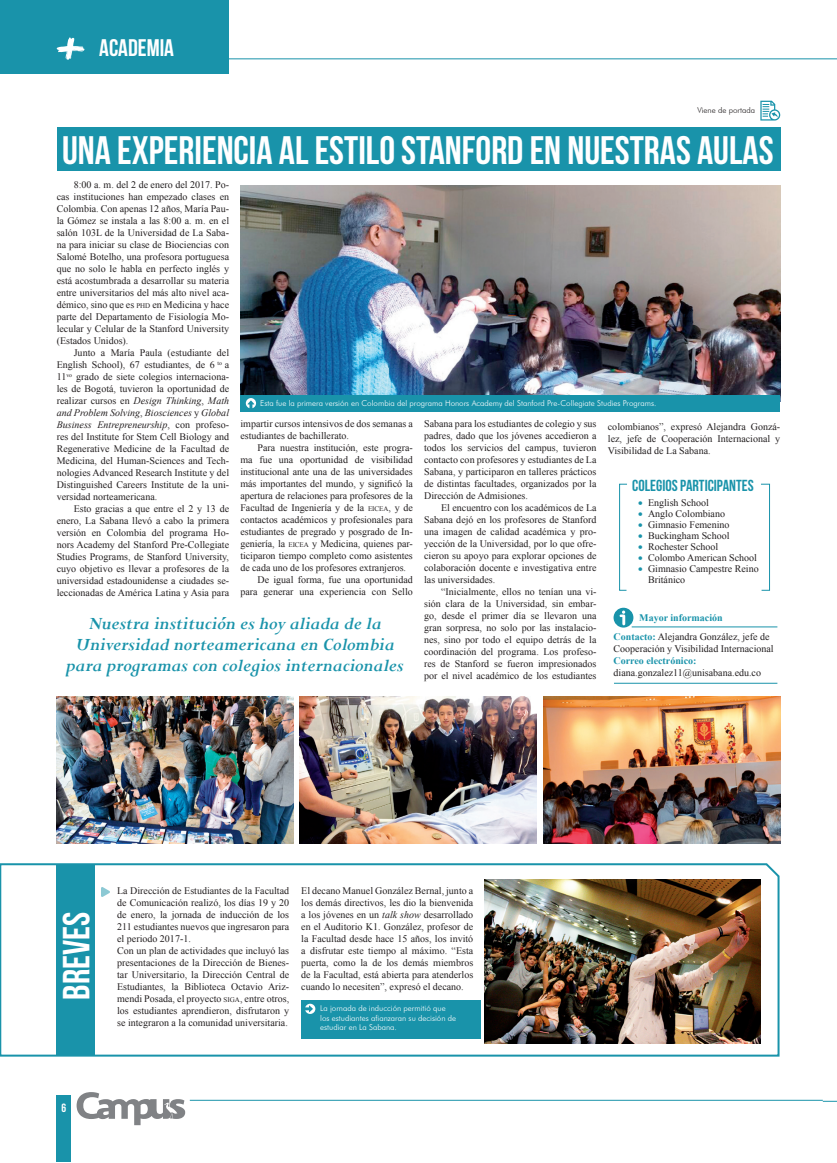
<style>
.page{position:relative;width:837px;height:1163px;background:#fff}
.page>*{position:absolute;margin:0;border:0;box-sizing:border-box;transform-origin:0 0}
.t1{font:39.7px "Bebas Neue";color:#fff}
.t2{font:37.8px "Bebas Neue";color:#fff}
.t3{font:24px "Bebas Neue";color:#fff}
.t4{font:italic 700 19.6px/20.8px "Perpetua";color:#1993aa;text-align:center}
.t5{font:700 16px "Bebas Neue";color:#1993aa}
.t6{font:12px "Bebas Neue";color:#fff}
.t7{font:10px/12px "Times New Roman";color:#231f20;text-align:justify}
.t8{font:700 10px "Times New Roman";color:#1993aa}
.t9{font:300 8px/9.6px "Futura BT";color:#fff}
.t10{font:300 8px "Futura BT";color:#231f20}
.s1{font-size:7px}
.s2{font-style:italic}
.s3{color:#1993aa}
.s4{font-weight:700;color:#1993aa}
</style>
<div class="page">
<svg style="left:0;top:863px;width:780px;height:194px"></svg>
<img style="left:484px;top:878px;width:276px;height:165px">
<div style="left:301px;top:999px;width:180px;height:39px;background:#1993aa"></div>
<div style="left:57px;top:1094px;width:14px;height:67px;background:#1993aa"></div>
<hr style="left:190px;top:1099px;width:632px;height:1px;background:#1993aa">
<svg style="left:77px;top:1092px;width:108px;height:32px"></svg>
<svg style="left:822px;top:1100px;width:14px;height:1px"></svg>
<div style="left:0;top:0;width:228px;height:74px;background:#1993aa"></div>
<svg style="left:57px;top:37px;width:27px;height:23px"></svg>
<hr style="left:92px;top:58px;width:744px;height:1px;background:#1993aa">
<div style="left:57px;top:128px;width:723px;height:43px;background:#1993aa"></div>
<svg style="left:760px;top:101px;width:20px;height:19px"></svg>
<svg style="left:613px;top:607px;width:20px;height:20px"></svg>
<svg style="left:619px;top:610px;width:6px;height:15px"></svg>
<hr style="left:631px;top:626px;width:146px;height:1px;background:#1993aa">
<hr style="left:613px;top:682px;width:164px;height:1px;background:#1993aa">
<svg style="left:305px;top:1003px;width:10px;height:10px"></svg>
<div style="left:56px;top:865px;width:38px;height:190px;background:#1993aa"></div>
<img style="left:240px;top:185px;width:540px;height:210px">
<img style="left:57px;top:696px;width:236px;height:147px">
<img style="left:300px;top:696px;width:236px;height:147px">
<img style="left:543px;top:696px;width:237px;height:147px">
<div style="left:240px;top:395px;width:540px;height:17px;background:#1993aa"></div>
<svg style="left:246px;top:398px;width:10px;height:10px"></svg>
<svg style="left:619px;top:483px;width:8px;height:108px"></svg>
<svg style="left:761px;top:483px;width:9px;height:108px"></svg>
<svg style="left:101px;top:886px;width:9px;height:10px"></svg>
<h3 class="t3" style="left:110px;top:34px;width:76px">ACADEMIA</h3>
<h3 class="t3" style="left:99px;top:35px;width:76px">ACADEMIA</h3>
<p class="t10" style="left:697px;top:105px;width:59px">Viene de portada</p>
<h1 class="t1" style="left:62px;top:128px;width:712px">UNA EXPERIENCIA AL ESTILO STANFORD EN NUESTRAS AULAS</h1>
<p class="t7" style="left:57px;top:178px;width:174px;text-indent:17px">8:00 a. m. del 2 de enero del 2017. Po&shy;cas instituciones han empezado clases en Colombia. Con apenas 12 años, María Pau&shy;la Gómez se instala a las 8:00 a. m. en el salón 103L de la Universidad de La Saba&shy;na para iniciar su clase de Biociencias con Salomé Botelho, una profesora portuguesa que no solo le habla en perfecto inglés y está acostumbrada a desarrollar su materia entre universitarios del más alto nivel aca&shy;démico, sino que es <span class="s1">PHD</span> en Medicina y hace parte del Departamento de Fisiología Mo&shy;lecular y Celular de la Stanford University (Estados Unidos).</p>
<p class="t7" style="left:57px;top:346px;width:174px;text-indent:17px">Junto a María Paula (estudiante del English School), 67 estudiantes, de 6 <sup>to</sup> a 11<sup>vo</sup> grado de siete colegios internaciona&shy;les de Bogotá, tuvieron la oportunidad de realizar cursos en <span class="s2">Design Thinking</span>, <span class="s2">Math and Problem Solving</span>, <span class="s2">Biosciences</span> y <span class="s2">Global Business Entrepreneurship</span>, con profeso&shy;res del Institute for Stem Cell Biology and Regenerative Medicine de la Facultad de Medicina, del Human-Sciences and Tech&shy;nologies Advanced Research Institute y del Distinguished Careers Institute de la uni&shy;versidad norteamericana.</p>
<p class="t7" style="left:57px;top:502px;width:174px;text-indent:17px">Esto gracias a que entre el 2 y 13 de enero, La Sabana llevó a cabo la primera versión en Colombia del programa Ho&shy;nors Academy del Stanford Pre-Collegiate Studies Programs, de Stanford University, cuyo objetivo es llevar a profesores de la universidad estadounidense a ciudades se&shy;leccionadas de América Latina y Asia para</p>
<p class="t9" style="left:260px;top:398px;width:397px">Esta fue la primera versión en Colombia del programa Honors Academy del Stanford Pre-Collegiate Studies Programs.</p>
<p class="t7" style="left:240px;top:417px;width:174px">impartir cursos intensivos de dos semanas a estudiantes de bachillerato.</p>
<p class="t7" style="left:257px;top:441px;width:157px">Para nuestra institución, este progra-</p>
<p class="t7" style="left:240px;top:453px;width:174px">ma fue una oportunidad de visibilidad</p>
<p class="t7" style="left:240px;top:465px;width:174px">institucional ante una de las universidades</p>
<p class="t7" style="left:240px;top:477px;width:174px">más importantes del mundo, y significó la</p>
<p class="t7" style="left:240px;top:489px;width:174px">apertura de relaciones para profesores de la</p>
<p class="t7" style="left:240px;top:501px;width:174px">Facultad de Ingeniería y de la <span class="s1">EICEA</span>, y de</p>
<p class="t7" style="left:240px;top:513px;width:174px">contactos académicos y profesionales para</p>
<p class="t7" style="left:240px;top:525px;width:174px">estudiantes de pregrado y posgrado de In-</p>
<p class="t7" style="left:240px;top:537px;width:174px">geniería, la <span class="s1">EICEA</span> y Medicina, quienes par-</p>
<p class="t7" style="left:240px;top:549px;width:174px">ticiparon tiempo completo como asistentes</p>
<p class="t7" style="left:240px;top:561px;width:167px">de cada uno de los profesores extranjeros.</p>
<p class="t7" style="left:257px;top:573px;width:157px">De igual forma, fue una oportunidad</p>
<p class="t7" style="left:240px;top:585px;width:174px">para generar una experiencia con Sello</p>
<p class="t7" style="left:424px;top:417px;width:174px">Sabana para los estudiantes de colegio y sus padres, dado que los jóvenes accedieron a todos los servicios del campus, tuvieron contacto con profesores y estudiantes de La Sabana, y participaron en talleres prácticos de distintas facultades, organizados por la Dirección de Admisiones.</p>
<p class="t7" style="left:424px;top:501px;width:174px;text-indent:17px">El encuentro con los académicos de La Sabana dejó en los profesores de Stanford una imagen de calidad académica y pro&shy;yección de la Universidad, por lo que ofre&shy;cieron su apoyo para explorar opciones de colaboración docente e investigativa entre las universidades.</p>
<p class="t7" style="left:424px;top:585px;width:174px;text-indent:17px">“Inicialmente, ellos no tenían una vi&shy;sión clara de la Universidad, sin embar&shy;go, desde el primer día se llevaron una gran sorpresa, no solo por las instalacio&shy;nes, sino por todo el equipo detrás de la coordinación del programa. Los profeso&shy;res de Stanford se fueron impresionados por el nivel académico de los estudiantes</p>
<p class="t7" style="left:607px;top:420px;width:174px">colombianos”, expresó Alejandra Gonzá&shy;lez, jefe de Cooperación Internacional y Visibilidad de La Sabana.</p>
<h3 class="t5" style="left:632px;top:477px;width:123px">COLEGIOS PARTICIPANTES</h3>
<p class="t7" style="left:637px;top:496px;width:72px"><span class="s3">•</span> English School</p>
<p class="t7" style="left:637px;top:507px;width:88px"><span class="s3">•</span> Anglo Colombiano</p>
<p class="t7" style="left:637px;top:518px;width:93px"><span class="s3">•</span> Gimnasio Femenino</p>
<p class="t7" style="left:637px;top:529px;width:93px"><span class="s3">•</span> Buckingham School</p>
<p class="t7" style="left:637px;top:540px;width:82px"><span class="s3">•</span> Rochester School</p>
<p class="t7" style="left:637px;top:551px;width:120px"><span class="s3">•</span> Colombo American School</p>
<p class="t7" style="left:647px;top:563px;width:112px;line-height:11px;text-indent:-10px"><span class="s3">•</span> Gimnasio Campestre Reino<br>Británico</p>
<p class="t8" style="left:639px;top:610px;width:85px">Mayor información</p>
<h3 class="t4" style="left:66px;top:613px;width:339px">Nuestra institución es hoy aliada de la<br>Universidad norteamericana en Colombia para programas con colegios internacionales</h3>
<p class="t7" style="left:613px;top:630px;width:162px"><span class="s4">Contacto:</span> Alejandra González, jefe de<br>Cooperación y Visibilidad Internacional</p>
<p class="t8" style="left:613px;top:653px;width:84px">Correo electrónico:</p>
<p class="t7" style="left:613px;top:666px;width:149px">diana.gonzalez11@unisabana.edu.co</p>
<h2 class="t2" style="left:56px;top:999px;width:89px;rotate:-90deg">BREVES</h2>
<p class="t7" style="left:117px;top:884px;width:173px;text-align:left">La Dirección de Estudiantes de la Facultad de Comunicación realizó, los días 19 y 20 de enero, la jornada de inducción de los 211 estudiantes nuevos que ingresaron para el periodo 2017-1.<br>Con un plan de actividades que incluyó las presentaciones de la Dirección de Bienes&shy;tar Universitario, la Dirección Central de Estudiantes, la Biblioteca Octavio Ariz&shy;mendi Posada, el proyecto <span class="s1">SIGA</span>, entre otros, los estudiantes aprendieron, disfrutaron y se integraron a la comunidad universitaria.</p>
<p class="t7" style="left:301px;top:884px;width:173px">El decano Manuel González Bernal, junto a los demás directivos, les dio la bienvenida a los jóvenes en un <span class="s2">talk show</span> desarrollado en el Auditorio K1. González, profesor de la Facultad desde hace 15 años, los invitó a disfrutar este tiempo al máximo. “Esta puerta, como la de los demás miembros de la Facultad, está abierta para atenderlos cuando lo necesiten”, expresó el decano.</p>
<p class="t9" style="left:320px;top:1003px;width:137px">La jornada de inducción permitió que los estudiantes afianzaran su decisión de estudiar en La Sabana.</p>
<p class="t6" style="left:62px;top:1100px;width:6px">6</p>
</div>
